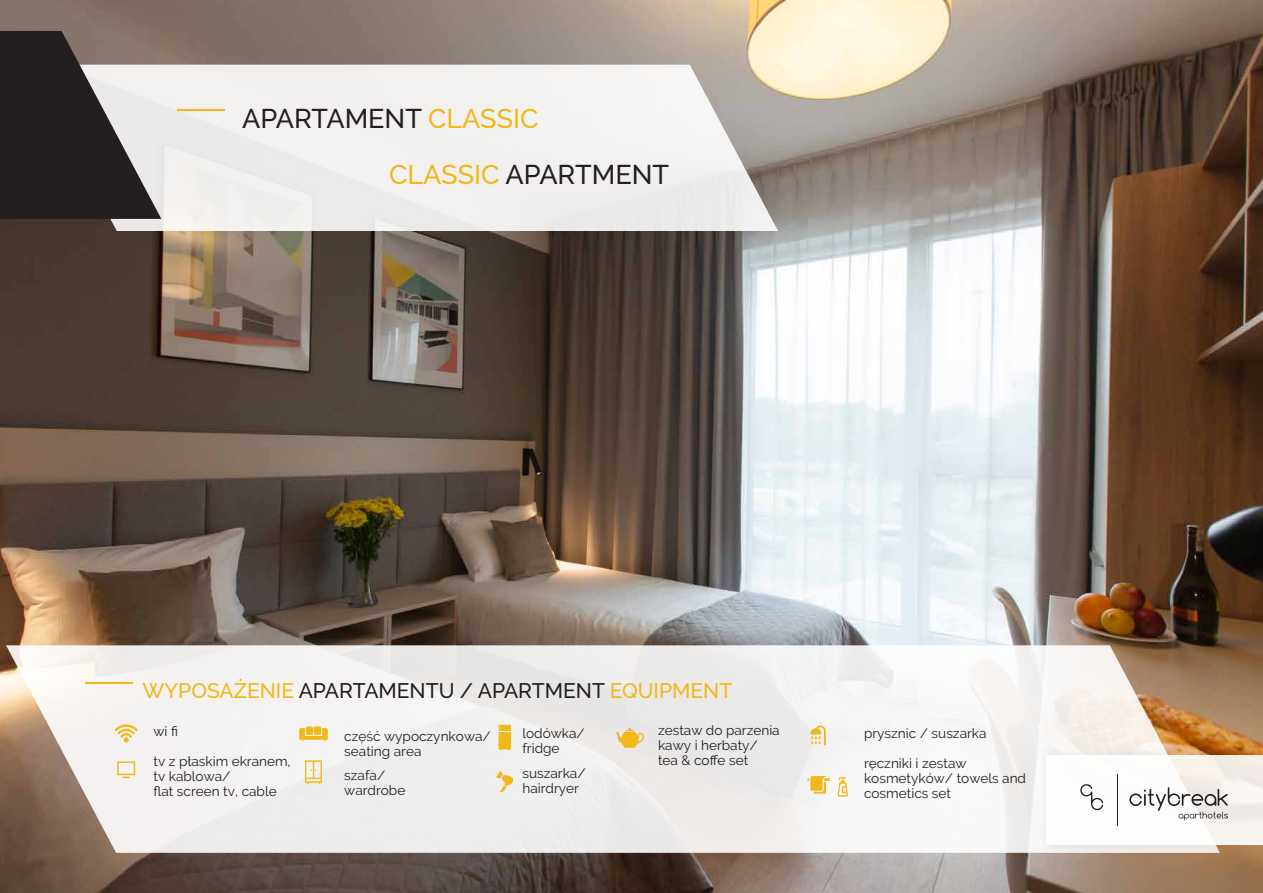
<style>
.page{position:relative;width:1263px;height:893px;background:#fff}
.page>*{position:absolute;margin:0;border:0;box-sizing:border-box;transform-origin:0 0}
.t1{font:500 27px/55.9px "Raleway";color:#231f20}
.t2{font:500 21px "Raleway";color:#231f20}
.t3{font:13.5px/15px "Raleway";color:#231f20}
.s1{color:#f1b81b}
</style>
<div class="page">
<img style="left:0;top:0;width:1263px;height:893px">
<svg style="left:29px;top:65px;width:771px;height:166px;fill:#f2f0ef"></svg>
<hr style="left:177px;top:109px;width:48px;height:2px;background:#f1b81b">
<svg style="left:0;top:31px;width:161px;height:188px;background:#534e4e"></svg>
<svg style="left:6px;top:645px;width:1214px;height:208px;fill:#f1efee"></svg>
<hr style="left:85px;top:682px;width:48px;height:2px;background:#f1b81b">
<img style="left:1035px;top:744px;width:228px;height:115px">
<div style="left:1046px;top:755px;width:217px;height:89px;background:linear-gradient(to right,#fff,#f5f0eb)"></div>
<hr style="left:1117px;top:774px;width:1px;height:51px;background:#231f20">
<svg style="left:1080px;top:784px;width:23px;height:26px"></svg>
<svg style="left:1129px;top:787px;width:99px;height:34px"></svg>
<svg style="left:299px;top:726px;width:29px;height:15px"></svg>
<svg style="left:305px;top:760px;width:17px;height:24px"></svg>
<svg style="left:496px;top:771px;width:17px;height:21px"></svg>
<svg style="left:615px;top:727px;width:29px;height:21px"></svg>
<svg style="left:498px;top:725px;width:13px;height:25px"></svg>
<svg style="left:837px;top:777px;width:11px;height:20px"></svg>
<svg style="left:810px;top:725px;width:16px;height:20px"></svg>
<svg style="left:807px;top:776px;width:23px;height:18px"></svg>
<svg style="left:115px;top:724px;width:23px;height:18px"></svg>
<svg style="left:117px;top:761px;width:18px;height:17px"></svg>
<h1 class="t1" style="left:389px;top:90px;width:281px;text-indent:-147px">APARTAMENT <span class="s1">CLASSIC<br>CLASSIC</span> APARTMENT</h1>
<h2 class="t2" style="left:142px;top:679px;width:591px"><span class="s1">WYPOSAŻENIE</span> APARTAMENTU / APARTMENT <span class="s1">EQUIPMENT</span></h2>
<p class="t3" style="left:522px;top:725px;width:64px">lodówka/ fridge</p>
<p class="t3" style="left:658px;top:723px;width:123px">zestaw do parzenia kawy i herbaty/ tea &amp; coffe set</p>
<p class="t3" style="left:864px;top:725px;width:124px">prysznic / suszarka</p>
<p class="t3" style="left:154px;top:724px;width:26px">wi fi</p>
<p class="t3" style="left:154px;top:754px;width:139px">tv z płaskim ekranem, tv kablowa/<br>flat screen tv, cable</p>
<p class="t3" style="left:344px;top:729px;width:148px">część wypoczynkowa/ seating area</p>
<p class="t3" style="left:344px;top:767px;width:63px">szafa/ wardrobe</p>
<p class="t3" style="left:522px;top:765px;width:65px">suszarka/ hairdryer</p>
<p class="t3" style="left:864px;top:755px;width:164px">ręczniki i zestaw kosmetyków/ towels and cosmetics set</p>
</div>
